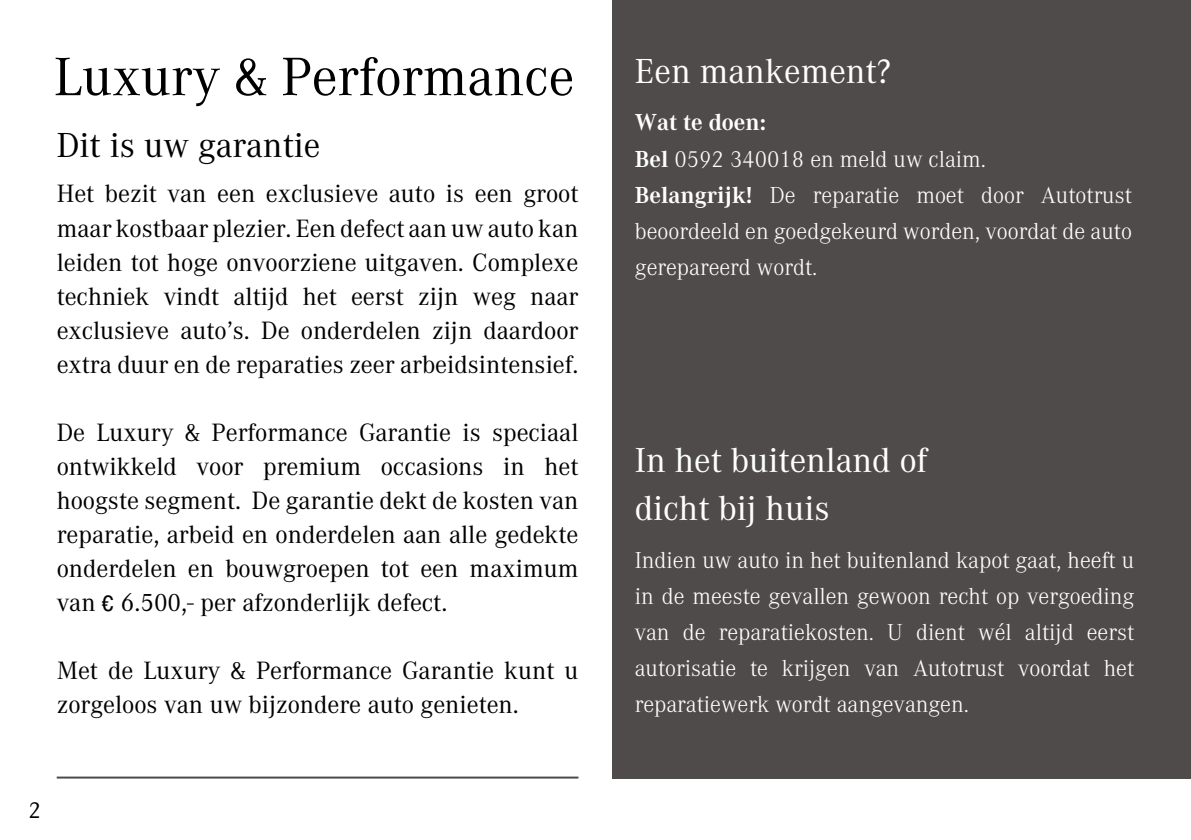
<style>
.page{position:relative;width:1191px;height:840px;background:#fff}
.page>*{position:absolute;margin:0;border:0;box-sizing:border-box;transform-origin:0 0}
.t1{font:56px "Corporate A";color:#000}
.t2{font:36px/48px "Corporate A";color:#fff}
.t3{font:36px "Corporate A";color:#000}
.t4{font:26px/34px "Corporate A";color:#000;text-align:justify}
.t5{font:300 24px/36px "Corporate A";color:#fff}
.t6{font:24px "Corporate A";color:#000}
.s1{font-family:"Tunga";font-size:28px}
.s2{font-weight:700}
</style>
<div class="page">
<hr style="left:57px;top:776px;width:521px;height:2px;background:#4f4b4a">
<div style="left:612px;top:0;width:579px;height:778px;background:#4f4b4a"></div>
<h1 class="t1" style="left:54px;top:46px;width:522px">Luxury &amp; Performance</h1>
<h2 class="t3" style="left:57px;top:125px;width:265px">Dit is uw garantie</h2>
<p class="t4" style="left:57px;top:177px;width:523px">Het bezit van een exclusieve auto is een groot maar kostbaar plezier. Een defect aan uw auto kan leiden tot hoge onvoorziene uitgaven. Complexe techniek vindt altijd het eerst zijn weg naar exclusieve auto’s. De onderdelen zijn daardoor extra duur en de reparaties zeer arbeidsintensief.</p>
<p class="t4" style="left:57px;top:415px;width:523px">De Luxury &amp; Performance Garantie is speciaal ontwikkeld voor premium occasions in het hoogste segment. De garantie dekt de kosten van reparatie, arbeid en onderdelen aan alle gedekte onderdelen en bouwgroepen tot een maximum van <span class="s1">€</span> 6.500,- per afzonderlijk defect.</p>
<p class="t4" style="left:57px;top:653px;width:523px">Met de Luxury &amp; Performance Garantie kunt u zorgeloos van uw bijzondere auto genieten.</p>
<p class="t6" style="left:28px;top:796px;width:14px">2</p>
<h2 class="t2" style="left:635px;top:48px;width:257px">Een mankement?</h2>
<p class="t5" style="left:635px;top:105px;width:498px"><span class="s2">Wat te doen:<br>Bel</span> 0592 340018 en meld uw claim.<br><span class="s2">Belangrijk!</span> De reparatie moet door Autotrust beoordeeld en goedgekeurd worden, voordat de auto gerepareerd wordt.</p>
<h2 class="t2" style="left:634px;top:436px;width:294px">In het buitenland of dicht bij huis</h2>
<p class="t5" style="left:634px;top:542px;width:501px;text-align:justify">Indien uw auto in het buitenland kapot gaat, heeft u in de meeste gevallen gewoon recht op vergoeding van de reparatiekosten. U dient wél altijd eerst autorisatie te krijgen van Autotrust voordat het reparatiewerk wordt aangevangen.</p>
</div>
